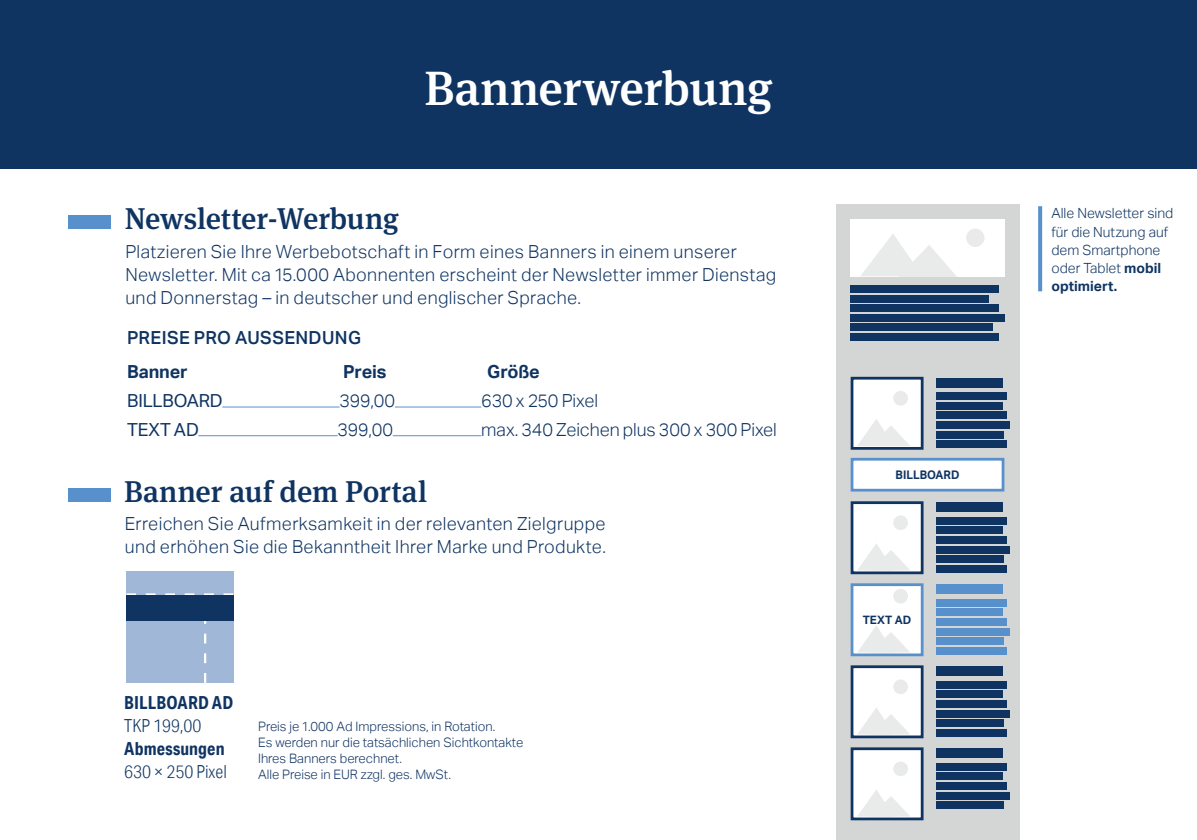
<style>
.page{position:relative;width:1197px;height:840px;background:#fff}
.page>*{position:absolute;margin:0;border:0;box-sizing:border-box;transform-origin:0 0}
.h0__Titel__zentriert{font:500 48px "Meta Serif OT";letter-spacing:-.005em;color:#fff}
.h2__Titel__blaue_Lin{font:500 30px "Meta Serif OT";letter-spacing:-.005em;color:#0f3462}
.g2__Grundtext__blaue{font:300 18px/23px "Aktiv Grotesk";letter-spacing:.02em;color:#0f3462}
.g0__Grundtext{font:300 18px "Aktiv Grotesk";letter-spacing:-.01em;color:#0f3462}
.g4__Anzeigenformate{font:300 18px/23px "Aktiv Grotesk Cd";color:#0f3462}
.g4__Anzeigenformate-2{font:700 18px/23px "Aktiv Grotesk Cd";letter-spacing:.01em;color:#0f3462}
.g2__Grundtext__blaue-2{font:500 18px "Aktiv Grotesk";letter-spacing:.02em;color:#0f3462}
.g2__Grundtext__blaue-3{font:700 18px "Aktiv Grotesk";letter-spacing:-.005em;color:#0f3462}
.g0__Grundtext-2{font:18px "Aktiv Grotesk";letter-spacing:-.01em;color:#0f3462}
.f0__Fussnote{font:300 14px/18px "Aktiv Grotesk";color:#0f3462}
.f0__Fussnote-2{font:300 13px/16px "Aktiv Grotesk";color:#0f3462}
.f0__Fussnote-3{font:700 11.8px "Aktiv Grotesk";color:#0f3462;scale:.96 1}
.f0__Fussnote-4{font:700 11.6px "Aktiv Grotesk";color:#0f3462}
.s1{font-weight:300}
.s2{font-weight:700}
</style>
<div class="page">
<div style="left:0;top:0;width:1196px;height:168px;background:#0f3462"></div>
<div style="left:126px;top:571px;width:107px;height:111px;background:#a1b7d7"></div>
<svg style="left:126px;top:593px;width:107px;height:89px"></svg>
<div style="left:126px;top:594px;width:107px;height:26px;background:#0f3462"></div>
<div style="left:69px;top:215px;width:42px;height:14px;background:#5890cc"></div>
<div style="left:68px;top:487px;width:42px;height:14px;background:#5890cc"></div>
<hr style="left:222px;top:406px;width:117px;height:1px;background:#5890cc">
<hr style="left:395px;top:406px;width:86px;height:1px;background:#5890cc">
<hr style="left:198px;top:435px;width:139px;height:1px;background:#5890cc">
<hr style="left:393px;top:435px;width:88px;height:1px;background:#5890cc">
<svg style="left:1038px;top:206px;width:3px;height:85px"></svg>
<div style="left:835px;top:204px;width:184px;height:635px;background:#d4d6d6"></div>
<div style="left:851px;top:459px;width:151px;height:31px;background:#fff"></div>
<div style="left:850px;top:457px;width:154px;height:34px;border:3px solid #5890cc"></div>
<div style="left:936px;top:378px;width:66px;height:9px;background:#0f3462"></div>
<div style="left:936px;top:392px;width:70px;height:8px;background:#0f3462"></div>
<div style="left:936px;top:402px;width:66px;height:7px;background:#0f3462"></div>
<div style="left:936px;top:411px;width:70px;height:8px;background:#0f3462"></div>
<div style="left:936px;top:421px;width:73px;height:7px;background:#0f3462"></div>
<div style="left:936px;top:430px;width:67px;height:8px;background:#0f3462"></div>
<div style="left:936px;top:440px;width:70px;height:7px;background:#0f3462"></div>
<div style="left:850px;top:376px;width:73px;height:73px;background:#fff;border:3px solid #0f3462"></div>
<div style="left:893px;top:390px;width:14px;height:15px;background:#e9eaea;border-radius:50%"></div>
<svg style="left:857px;top:419px;width:53px;height:27px"></svg>
<div style="left:936px;top:502px;width:66px;height:9px;background:#0f3462"></div>
<div style="left:936px;top:517px;width:70px;height:7px;background:#0f3462"></div>
<div style="left:936px;top:526px;width:66px;height:7px;background:#0f3462"></div>
<div style="left:936px;top:536px;width:70px;height:7px;background:#0f3462"></div>
<div style="left:936px;top:545px;width:73px;height:8px;background:#0f3462"></div>
<div style="left:936px;top:555px;width:67px;height:7px;background:#0f3462"></div>
<div style="left:936px;top:564px;width:70px;height:8px;background:#0f3462"></div>
<div style="left:850px;top:501px;width:73px;height:73px;background:#fff;border:3px solid #0f3462"></div>
<div style="left:893px;top:515px;width:14px;height:15px;background:#e9eaea;border-radius:50%"></div>
<svg style="left:858px;top:544px;width:52px;height:26px"></svg>
<div style="left:936px;top:666px;width:66px;height:9px;background:#0f3462"></div>
<div style="left:936px;top:680px;width:70px;height:8px;background:#0f3462"></div>
<div style="left:936px;top:690px;width:66px;height:7px;background:#0f3462"></div>
<div style="left:936px;top:700px;width:70px;height:7px;background:#0f3462"></div>
<div style="left:936px;top:709px;width:73px;height:7px;background:#0f3462"></div>
<div style="left:936px;top:719px;width:67px;height:7px;background:#0f3462"></div>
<div style="left:936px;top:728px;width:70px;height:8px;background:#0f3462"></div>
<div style="left:850px;top:665px;width:73px;height:72px;background:#fff;border:3px solid #0f3462"></div>
<div style="left:893px;top:679px;width:14px;height:14px;background:#e9eaea;border-radius:50%"></div>
<svg style="left:857px;top:708px;width:53px;height:26px"></svg>
<div style="left:936px;top:748px;width:66px;height:9px;background:#0f3462"></div>
<div style="left:936px;top:762px;width:70px;height:8px;background:#0f3462"></div>
<div style="left:936px;top:772px;width:66px;height:7px;background:#0f3462"></div>
<div style="left:936px;top:782px;width:70px;height:7px;background:#0f3462"></div>
<div style="left:936px;top:791px;width:73px;height:7px;background:#0f3462"></div>
<div style="left:936px;top:801px;width:67px;height:7px;background:#0f3462"></div>
<div style="left:850px;top:747px;width:73px;height:72px;background:#fff;border:3px solid #0f3462"></div>
<div style="left:893px;top:761px;width:14px;height:14px;background:#e9eaea;border-radius:50%"></div>
<svg style="left:857px;top:790px;width:53px;height:26px"></svg>
<div style="left:851px;top:584px;width:71px;height:70px;background:#fff"></div>
<div style="left:850px;top:583px;width:73px;height:73px;border:3px solid #5890cc"></div>
<div style="left:936px;top:584px;width:66px;height:9px;background:#5890cc"></div>
<div style="left:936px;top:599px;width:70px;height:7px;background:#5890cc"></div>
<div style="left:936px;top:608px;width:66px;height:7px;background:#5890cc"></div>
<div style="left:936px;top:618px;width:70px;height:7px;background:#5890cc"></div>
<div style="left:936px;top:627px;width:73px;height:8px;background:#5890cc"></div>
<div style="left:936px;top:637px;width:67px;height:7px;background:#5890cc"></div>
<div style="left:936px;top:646px;width:70px;height:8px;background:#5890cc"></div>
<div style="left:893px;top:588px;width:14px;height:15px;background:#e9eaea;border-radius:50%"></div>
<svg style="left:858px;top:626px;width:52px;height:26px"></svg>
<div style="left:850px;top:219px;width:154px;height:57px;background:#fff"></div>
<div style="left:966px;top:228px;width:18px;height:19px;background:#e9eaea;border-radius:50%"></div>
<svg style="left:860px;top:234px;width:97px;height:43px"></svg>
<div style="left:850px;top:285px;width:148px;height:8px;background:#0f3462"></div>
<div style="left:850px;top:295px;width:139px;height:7px;background:#0f3462"></div>
<div style="left:850px;top:304px;width:148px;height:8px;background:#0f3462"></div>
<div style="left:850px;top:314px;width:154px;height:7px;background:#0f3462"></div>
<div style="left:850px;top:323px;width:142px;height:8px;background:#0f3462"></div>
<div style="left:850px;top:333px;width:148px;height:7px;background:#0f3462"></div>
<p class="h0__Titel__zentriert" style="left:424px;top:58px;width:349px">Bannerwerbung</p>
<p class="h2__Titel__blaue_Lin" style="left:125px;top:199px;width:276px">Newsletter-Werbung</p>
<p class="g2__Grundtext__blaue" style="left:125px;top:240px;width:652px">Platzieren Sie Ihre Werbebotschaft in Form eines Banners in einem unserer<br>Newsletter. Mit ca 15.000 Abonnenten erscheint der Newsletter immer Dienstag und Donnerstag – in deutscher und englischer Sprache.</p>
<p class="g2__Grundtext__blaue-2" style="left:127px;top:327px;width:235px">PREISE PRO AUSSENDUNG</p>
<p class="g2__Grundtext__blaue-3" style="left:127px;top:361px;width:62px">Banner</p>
<p class="g2__Grundtext__blaue-3" style="left:343px;top:361px;width:45px">Preis</p>
<p class="g2__Grundtext__blaue-3" style="left:487px;top:361px;width:54px">Größe</p>
<p class="g0__Grundtext-2" style="left:127px;top:390px;width:97px">BILLBOARD</p>
<p class="g0__Grundtext" style="left:339px;top:390px;width:57px">399,00</p>
<p class="g0__Grundtext" style="left:481px;top:390px;width:118px">630 x 250 Pixel</p>
<p class="g0__Grundtext-2" style="left:127px;top:418px;width:73px">TEXT AD</p>
<p class="g0__Grundtext" style="left:337px;top:418px;width:57px">399,00</p>
<p class="g0__Grundtext" style="left:481px;top:418px;width:297px">max. 340 Zeichen plus 300 x 300 Pixel</p>
<p class="h2__Titel__blaue_Lin" style="left:124px;top:472px;width:304px">Banner auf dem Portal</p>
<p class="g2__Grundtext__blaue" style="left:125px;top:512px;width:482px">Erreichen Sie Aufmerksamkeit in der relevanten Zielgruppe und erhöhen Sie die Bekanntheit Ihrer Marke und Produkte.</p>
<p class="g4__Anzeigenformate-2" style="left:124px;top:690px;width:110px">BILLBOARD AD<br><span class="s1">TKP 199,00</span></p>
<p class="g4__Anzeigenformate" style="left:124px;top:736px;width:104px"><span class="s2">Abmessungen<br></span>630 × 250 Pixel</p>
<p class="f0__Fussnote-2" style="left:258px;top:717px;width:267px">Preis je 1.000 Ad Impressions, in Rotation.<br>Es werden nur die tatsächlichen Sichtkontakte Ihres Banners berechnet.<br>Alle Preise in EUR zzgl. ges. MwSt.</p>
<p class="f0__Fussnote-3" style="left:895px;top:467px;width:68px">BILLBOARD</p>
<p class="f0__Fussnote-4" style="left:862px;top:612px;width:50px">TEXT AD</p>
<p class="f0__Fussnote" style="left:1051px;top:204px;width:123px">Alle Newsletter sind für die Nutzung auf dem Smartphone oder Tablet <span class="s2">mobil optimiert.</span></p>
</div>
